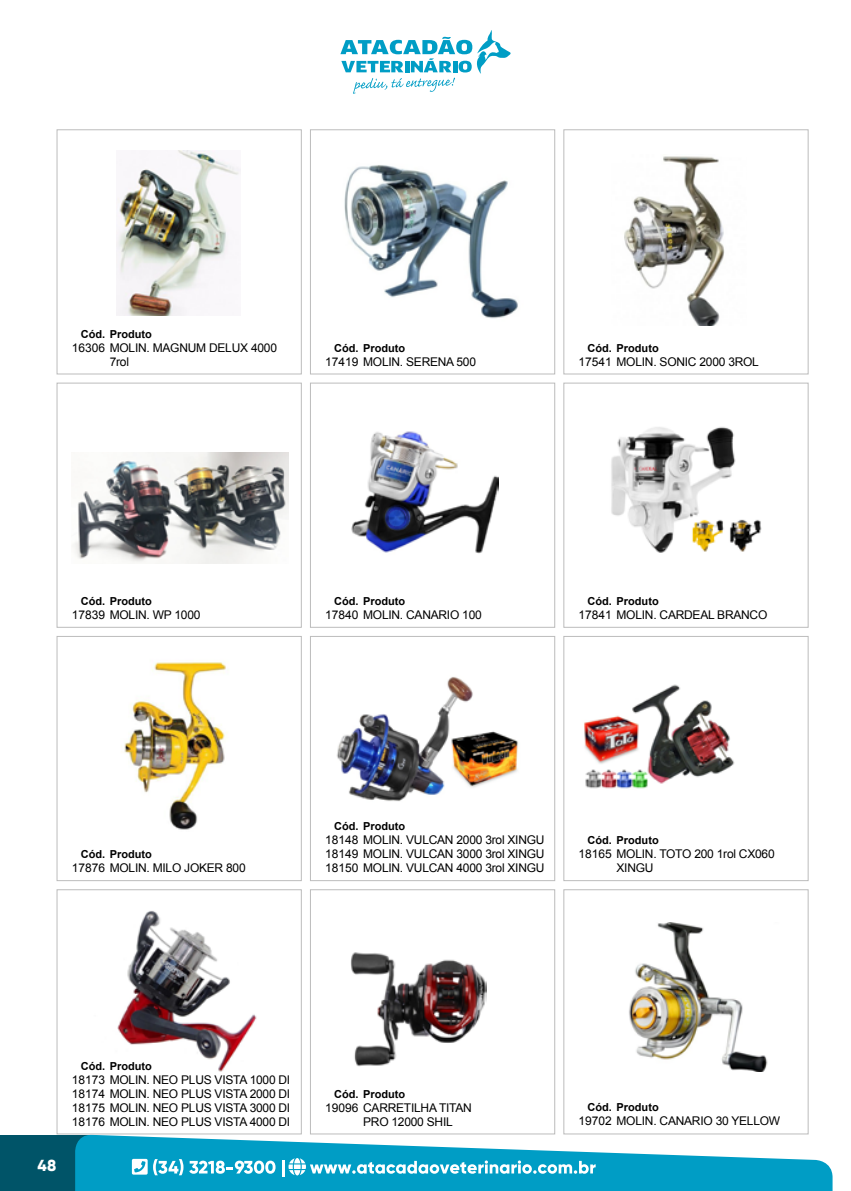
<style>
.page{position:relative;width:851px;height:1191px;background:#fff}
.page>*{position:absolute;margin:0;border:0;box-sizing:border-box;transform-origin:0 0}
.t1{font:800 16px "Gilroy";color:#fff}
.t2{font:12px/14px "Arial";letter-spacing:-.02em;color:#000;text-align:justify}
.t3{font:700 11px "Arial";color:#000}
</style>
<div class="page">
<div style="left:0;top:1134px;width:91px;height:57px;background:#005468"></div>
<svg style="left:75px;top:1134px;width:757px;height:57px;fill:#009dc5"></svg>
<svg style="left:132px;top:1158px;width:51px;height:17px"></svg>
<svg style="left:189px;top:1160px;width:86px;height:13px"></svg>
<hr style="left:281px;top:1160px;width:3px;height:17px;background:#fff">
<svg style="left:288px;top:1158px;width:307px;height:17px"></svg>
<svg style="left:340px;top:30px;width:170px;height:64px"></svg>
<img style="left:117px;top:151px;width:123px;height:165px">
<img style="left:624px;top:156px;width:101px;height:169px">
<img style="left:73px;top:452px;width:215px;height:111px">
<img style="left:351px;top:431px;width:147px;height:123px">
<img style="left:611px;top:427px;width:151px;height:126px">
<img style="left:124px;top:662px;width:103px;height:168px">
<img style="left:336px;top:677px;width:182px;height:124px">
<img style="left:584px;top:684px;width:151px;height:105px">
<img style="left:117px;top:911px;width:140px;height:161px">
<img style="left:350px;top:952px;width:136px;height:115px">
<img style="left:629px;top:922px;width:139px;height:149px">
<div style="left:57px;top:129px;width:244px;height:245px;border:1px solid #bcbcbc"></div>
<div style="left:310px;top:129px;width:245px;height:245px;border:1px solid #bcbcbc"></div>
<div style="left:563px;top:129px;width:245px;height:245px;border:1px solid #bcbcbc"></div>
<div style="left:57px;top:383px;width:244px;height:244px;border:1px solid #bcbcbc"></div>
<div style="left:310px;top:383px;width:245px;height:244px;border:1px solid #bcbcbc"></div>
<div style="left:563px;top:383px;width:245px;height:244px;border:1px solid #bcbcbc"></div>
<div style="left:57px;top:636px;width:244px;height:245px;border:1px solid #bcbcbc"></div>
<div style="left:310px;top:636px;width:245px;height:245px;border:1px solid #bcbcbc"></div>
<div style="left:563px;top:636px;width:245px;height:245px;border:1px solid #bcbcbc"></div>
<div style="left:57px;top:889px;width:244px;height:245px;border:1px solid #bcbcbc"></div>
<div style="left:310px;top:889px;width:245px;height:245px;border:1px solid #bcbcbc"></div>
<div style="left:563px;top:889px;width:245px;height:245px;border:1px solid #bcbcbc"></div>
<img style="left:344px;top:165px;width:174px;height:154px">
<p class="t3" style="left:81px;top:326px;width:73px">Cód. Produto</p>
<p class="t2" style="left:110px;top:355px;width:21px">7rol</p>
<p class="t2" style="left:325px;top:355px;width:152px">17419 MOLIN. SERENA 500</p>
<p class="t2" style="left:72px;top:341px;width:207px">16306 MOLIN. MAGNUM DELUX 4000</p>
<p class="t3" style="left:334px;top:340px;width:73px">Cód. Produto</p>
<p class="t3" style="left:587px;top:340px;width:73px">Cód. Produto</p>
<p class="t2" style="left:578px;top:355px;width:182px">17541 MOLIN. SONIC 2000 3ROL</p>
<p class="t3" style="left:81px;top:594px;width:73px">Cód. Produto</p>
<p class="t2" style="left:72px;top:608px;width:130px">17839 MOLIN. WP 1000</p>
<p class="t3" style="left:334px;top:594px;width:73px">Cód. Produto</p>
<p class="t2" style="left:325px;top:608px;width:158px">17840 MOLIN. CANARIO 100</p>
<p class="t3" style="left:587px;top:594px;width:73px">Cód. Produto</p>
<p class="t2" style="left:578px;top:608px;width:190px">17841 MOLIN. CARDEAL BRANCO</p>
<p class="t3" style="left:81px;top:847px;width:73px">Cód. Produto</p>
<p class="t2" style="left:72px;top:861px;width:175px">17876 MOLIN. MILO JOKER 800</p>
<p class="t3" style="left:334px;top:819px;width:73px">Cód. Produto</p>
<p class="t2" style="left:325px;top:833px;width:221px">18148 MOLIN. VULCAN 2000 3rol XINGU 18149 MOLIN. VULCAN 3000 3rol XINGU 18150 MOLIN. VULCAN 4000 3rol XINGU</p>
<p class="t3" style="left:587px;top:833px;width:73px">Cód. Produto</p>
<p class="t2" style="left:616px;top:861px;width:39px">XINGU</p>
<p class="t2" style="left:578px;top:847px;width:197px">18165 MOLIN. TOTO 200 1rol CX060</p>
<h1 class="t1" style="left:38px;top:1155px;width:20px">48</h1>
<p class="t3" style="left:81px;top:1058px;width:73px">Cód. Produto</p>
<p class="t2" style="left:72px;top:1072px;width:220px">18173 MOLIN. NEO PLUS VISTA 1000 DI 18174 MOLIN. NEO PLUS VISTA 2000 DI 18175 MOLIN. NEO PLUS VISTA 3000 DI 18176 MOLIN. NEO PLUS VISTA 4000 DI</p>
<p class="t3" style="left:334px;top:1086px;width:73px">Cód. Produto</p>
<p class="t2" style="left:363px;top:1114px;width:91px">PRO 12000 SHIL</p>
<p class="t2" style="left:578px;top:1114px;width:203px">19702 MOLIN. CANARIO 30 YELLOW</p>
<p class="t2" style="left:325px;top:1100px;width:148px">19096 CARRETILHA TITAN</p>
<p class="t3" style="left:587px;top:1100px;width:73px">Cód. Produto</p>
</div>
